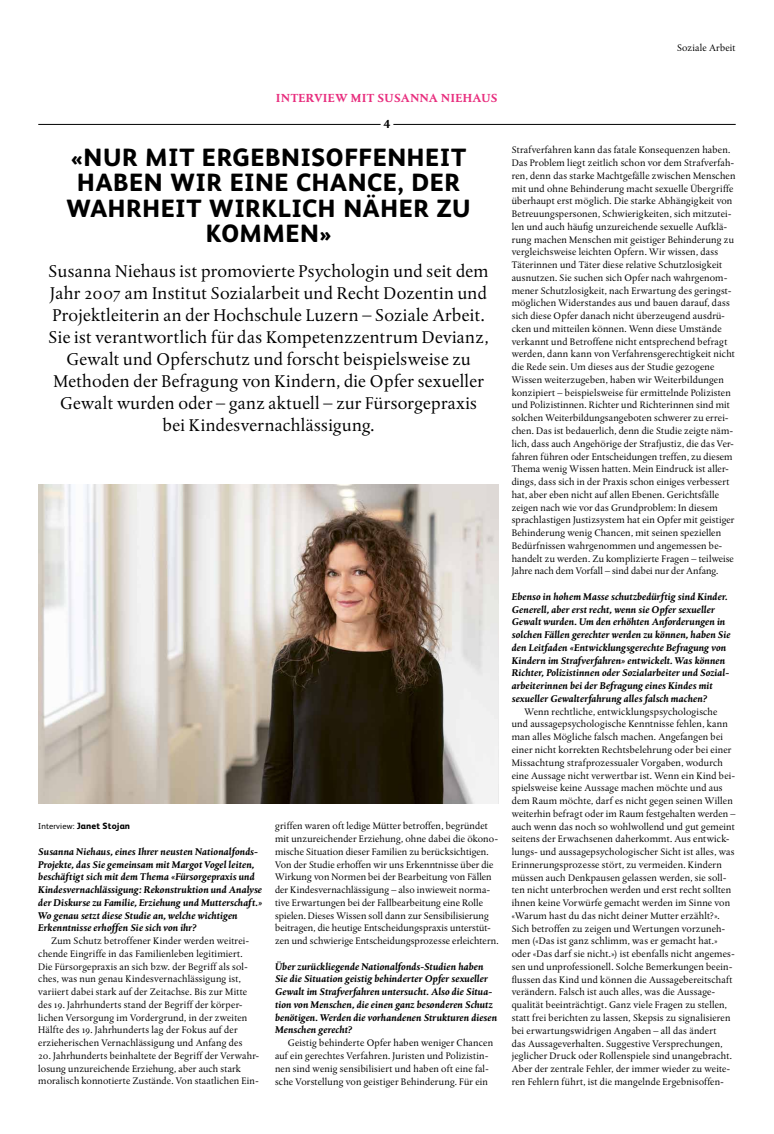
<style>
.page{position:relative;width:774px;height:1134px;background:#fff}
.page>*{position:absolute;margin:0;border:0;box-sizing:border-box;transform-origin:0 0}
.t1{font:800 25px/25.5px "FS Albert";letter-spacing:.025em;color:#000;text-align:center}
.t2{font:18px/22px "Albertina MT Std";letter-spacing:.015em;color:#000;text-align:center}
.t3{font:700 12px "Albertina MT Std";letter-spacing:.03em;color:#e82e7e}
.t4{font:700 12px "Albertina MT Std";color:#000}
.t5{font:10px/12.8px "Albertina MT Std";letter-spacing:.01em;color:#000}
.t6{font:italic 700 10px/12.8px "Albertina MT Std";letter-spacing:.01em;color:#000}
.t7{font:800 9px "FS Albert";letter-spacing:.015em;color:#000}
.s1{font-weight:400;font-size:8.4px}
</style>
<div class="page">
<hr style="left:38px;top:124px;width:343px;height:1px;background:#000">
<hr style="left:393px;top:124px;width:343px;height:1px;background:#000">
<img style="left:38px;top:485px;width:461px;height:319px">
<p class="t5" style="left:677px;top:41px;width:60px">Soziale Arbeit</p>
<p class="t3" style="left:276px;top:91px;width:223px">INTERVIEW MIT SUSANNA NIEHAUS</p>
<p class="t4" style="left:384px;top:116px;width:8px">4</p>
<h1 class="t1" style="left:67px;top:143px;width:406px">«NUR MIT ERGEBNISOFFENHEIT<br>HABEN WIR EINE CHANCE, DER<br>WAHRHEIT WIRKLICH NÄHER ZU<br>KOMMEN»</h1>
<p class="t2" style="left:49px;top:260px;width:442px">Susanna Niehaus ist promovierte Psychologin und seit dem Jahr 2007 am Institut Sozialarbeit und Recht Dozentin und Projektleiterin an der Hochschule Luzern – Soziale Arbeit.<br>Sie ist verantwortlich für das Kompetenzzentrum Devianz, Gewalt und Opferschutz und forscht beispielsweise zu Methoden der Befragung von Kindern, die Opfer sexueller Gewalt wurden oder – ganz aktuell – zur Fürsorgepraxis bei Kindesvernachlässigung.</p>
<p class="t7" style="left:38px;top:820px;width:93px"><span class="s1">Interview:</span> Janet Stojan</p>
<p class="t6" style="left:38px;top:845px;width:225px">Susanna Niehaus, eines Ihrer neusten Nationalfonds-Projekte, das Sie gemeinsam mit Margot Vogel leiten, beschäftigt sich mit dem Thema «Fürsorgepraxis und Kindesvernachlässigung: Rekonstruktion und Analyse der Diskurse zu Familie, Erziehung und Mutterschaft.» Wo genau setzt diese Studie an, welche wichtigen Erkenntnisse erhoffen Sie sich von ihr?</p>
<p class="t5" style="left:38px;top:934px;width:212px;text-indent:13px">Zum Schutz betroffener Kinder werden weitrei&shy;chende Eingriffe in das Familienleben legitimiert.<br>Die Fürsorgepraxis an sich bzw. der Begriff als sol&shy;ches, was nun genau Kindesvernachlässigung ist, variiert dabei stark auf der Zeitachse. Bis zur Mitte des 19. Jahrhunderts stand der Begriff der körper&shy;lichen Versorgung im Vordergrund, in der zweiten Hälfte des 19. Jahrhunderts lag der Fokus auf der erzieherischen Vernachlässigung und Anfang des</p>
<p class="t5" style="left:38px;top:1049px;width:222px">20. Jahrhunderts beinhaltete der Begriff der Verwahr&shy;losung unzureichende Erziehung, aber auch stark moralisch konnotierte Zustände. Von staatlichen Ein-</p>
<p class="t5" style="left:275px;top:820px;width:225px">griffen waren oft ledige Mütter betroffen, begründet mit unzureichender Erziehung, ohne dabei die ökono&shy;mische Situation dieser Familien zu berücksichtigen.<br>Von der Studie erhoffen wir uns Erkenntnisse über die Wirkung von Normen bei der Bearbeitung von Fällen der Kindesvernachlässigung – also inwieweit norma&shy;tive Erwartungen bei der Fallbearbeitung eine Rolle spielen. Dieses Wissen soll dann zur Sensibilisierung beitragen, die heutige Entscheidungspraxis unterstüt&shy;zen und schwierige Entscheidungsprozesse erleichtern.</p>
<p class="t6" style="left:275px;top:960px;width:224px">Über zurückliegende Nationalfonds-Studien haben Sie die Situation geistig behinderter Opfer sexueller Gewalt im Strafverfahren untersucht. Also die Situa&shy;tion von Menschen, die einen ganz besonderen Schutz benötigen. Werden die vorhandenen Strukturen diesen Menschen gerecht?</p>
<p class="t5" style="left:275px;top:1037px;width:220px;text-indent:13px">Geistig behinderte Opfer haben weniger Chancen auf ein gerechtes Verfahren. Juristen und Polizistin&shy;nen sind wenig sensibilisiert und haben oft eine fal&shy;sche Vorstellung von geistiger Behinderung. Für ein</p>
<p class="t5" style="left:512px;top:144px;width:225px">Strafverfahren kann das fatale Konsequenzen haben.<br>Das Problem liegt zeitlich schon vor dem Strafverfah&shy;ren, denn das starke Machtgefälle zwischen Menschen mit und ohne Behinderung macht sexuelle Übergriffe überhaupt erst möglich. Die starke Abhängigkeit von Betreuungspersonen, Schwierigkeiten, sich mitzutei&shy;len und auch häufig unzureichende sexuelle Aufklä&shy;rung machen Menschen mit geistiger Behinderung zu vergleichsweise leichten Opfern. Wir wissen, dass Täterinnen und Täter diese relative Schutzlosigkeit ausnutzen. Sie suchen sich Opfer nach wahrgenom&shy;mener Schutzlosigkeit, nach Erwartung des geringst&shy;möglichen Widerstandes aus und bauen darauf, dass sich diese Opfer danach nicht überzeugend ausdrü&shy;cken und mitteilen können. Wenn diese Umstände verkannt und Betroffene nicht entsprechend befragt werden, dann kann von Verfahrensgerechtigkeit nicht die Rede sein. Um dieses aus der Studie gezogene Wissen weiterzugeben, haben wir Weiterbildungen konzipiert – beispielsweise für ermittelnde Polizisten und Polizistinnen. Richter und Richterinnen sind mit solchen Weiterbildungsangeboten schwerer zu errei&shy;chen. Das ist bedauerlich, denn die Studie zeigte näm&shy;lich, dass auch Angehörige der Strafjustiz, die das Ver&shy;fahren führen oder Entscheidungen treffen, zu diesem Thema wenig Wissen hatten. Mein Eindruck ist aller&shy;dings, dass sich in der Praxis schon einiges verbessert hat, aber eben nicht auf allen Ebenen. Gerichtsfälle zeigen nach wie vor das Grundproblem: In diesem sprachlastigen Justizsystem hat ein Opfer mit geistiger Behinderung wenig Chancen, mit seinen speziellen Bedürfnissen wahrgenommen und angemessen be&shy;handelt zu werden. Zu komplizierte Fragen – teilweise Jahre nach dem Vorfall – sind dabei nur der Anfang.</p>
<p class="t6" style="left:512px;top:590px;width:220px">Ebenso in hohem Masse schutzbedürftig sind Kinder.<br>Generell, aber erst recht, wenn sie Opfer sexueller Gewalt wurden. Um den erhöhten Anforderungen in solchen Fällen gerechter werden zu können, haben Sie den Leitfaden «Entwicklungsgerechte Befragung von Kindern im Strafverfahren» entwickelt. Was können Richter, Polizistinnen oder Sozialarbeiter und Sozial&shy;arbeiterinnen bei der Befragung eines Kindes mit sexueller Gewalterfahrung alles falsch machen?</p>
<p class="t5" style="left:512px;top:705px;width:225px;text-indent:13px">Wenn rechtliche, entwicklungspsychologische und aussagepsychologische Kenntnisse fehlen, kann man alles Mögliche falsch machen. Angefangen bei einer nicht korrekten Rechtsbelehrung oder bei einer Missachtung strafprozessualer Vorgaben, wodurch eine Aussage nicht verwertbar ist. Wenn ein Kind bei&shy;spielsweise keine Aussage machen möchte und aus dem Raum möchte, darf es nicht gegen seinen Willen weiterhin befragt oder im Raum festgehalten werden – auch wenn das noch so wohlwollend und gut gemeint seitens der Erwachsenen daherkommt. Aus entwick&shy;lungs- und aussagepsychologischer Sicht ist alles, was Erinnerungsprozesse stört, zu vermeiden. Kindern müssen auch Denkpausen gelassen werden, sie soll&shy;ten nicht unterbrochen werden und erst recht sollten ihnen keine Vorwürfe gemacht werden im Sinne von «Warum hast du das nicht deiner Mutter erzählt?».<br>Sich betroffen zu zeigen und Wertungen vorzuneh&shy;men («Das ist ganz schlimm, was er gemacht hat.» oder «Das darf sie nicht.») ist ebenfalls nicht angemes&shy;sen und unprofessionell. Solche Bemerkungen beein&shy;flussen das Kind und können die Aussagebereitschaft verändern. Falsch ist auch alles, was die Aussage&shy;qualität beeinträchtigt. Ganz viele Fragen zu stellen, statt frei berichten zu lassen, Skepsis zu signalisieren bei erwartungswidrigen Angaben – all das ändert<br>das Aussageverhalten. Suggestive Versprechungen, jeglicher Druck oder Rollenspiele sind unangebracht.<br>Aber der zentrale Fehler, der immer wieder zu weite&shy;ren Fehlern führt, ist die mangelnde Ergebnisoffen-</p>
</div>
